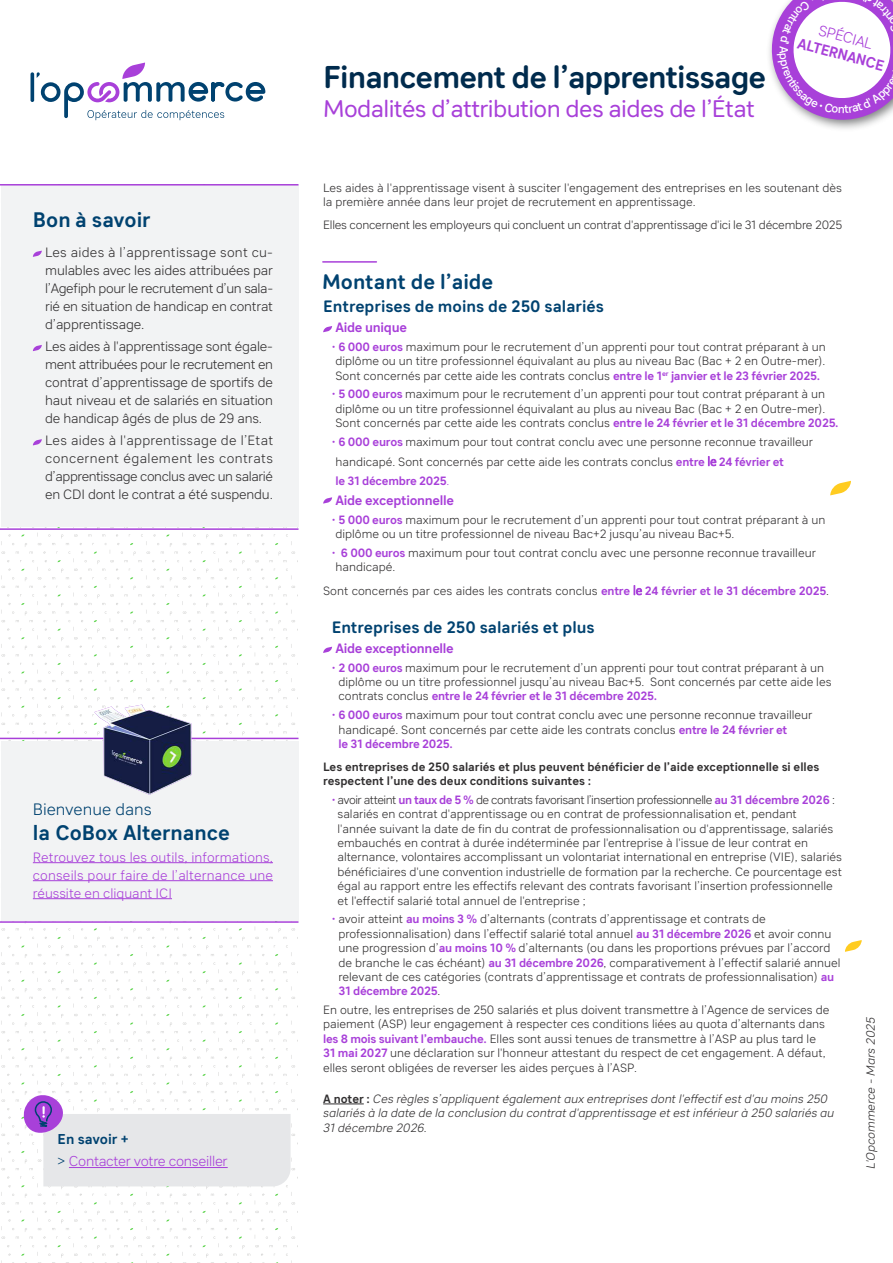
<style>
.page{position:relative;width:893px;height:1263px;background:#fff}
.page>*{position:absolute;margin:0;border:0;box-sizing:border-box;transform-origin:0 0}
.t1{font:700 31.5px "Sebino Soft";letter-spacing:-.03em;color:#002b4d}
.t2{font:24px "Sebino Soft";letter-spacing:-.025em;color:#a840d9}
.t3{font:700 21px "Sebino";color:#004270}
.t4{font:700 21px "Sebino Soft";color:#004270}
.t5{font:700 16.5px "Sebino Soft";color:#004270}
.t6{font:300 16.5px "Sebino";color:#004270}
.t7{font:700 15px "Sebino";color:#a840d9}
.t8{font:300 15px "Sebino Soft";color:#a840d9}
.t9{font:300 14.25px/22.2px "Sebino";letter-spacing:-.02em;color:#a840d9}
.t10{font:300 13.5px/18px "Sebino";letter-spacing:-.01em;color:#312f30;text-align:justify}
.t11{font:300 13.5px/18px "Sebino";letter-spacing:.015em;color:#a840d9;text-align:justify}
.t12{font:700 13.5px "Sebino";letter-spacing:-.02em;color:#a840d9}
.t13{font:300 12px/14.4px "Sebino";color:#312f30}
.t14{font:italic 300 12px/14.4px "Sebino";color:#312f30}
.t15{font:700 12px/14.4px "Sebino";color:#312f30}
.t16{font:300 12px "Sebino";letter-spacing:-.02em;color:#312f30}
.t17{font:italic 300 12px "Sebino Soft";color:#312f30}
.s1{font-weight:700;color:#004270}
.s2{color:#004270}
.s3{color:#a840d9}
.s4{font-weight:700;color:#a840d9}
.s5{font-family:"Calibri";font-size:13.5px;color:#a840d9}
.s6{font-weight:700;font-style:normal}
</style>
<div class="page">
<svg style="left:830px;top:481px;width:21px;height:14px"></svg>
<svg style="left:845px;top:940px;width:17px;height:12px"></svg>
<svg style="left:31px;top:63px;width:234px;height:57px"></svg>
<hr style="left:323px;top:261px;width:53px;height:2px;background:#a840d9">
<hr style="left:323px;top:1103px;width:41px;height:1px;background:#312f30">
<svg style="left:323px;top:326px;width:9px;height:6px"></svg>
<svg style="left:323px;top:497px;width:9px;height:7px"></svg>
<svg style="left:323px;top:647px;width:9px;height:6px"></svg>
<div style="left:1px;top:186px;width:297px;height:341px;background:#f2f3f4"></div>
<hr style="left:0;top:184px;width:298px;height:2px;background:#a840d9">
<hr style="left:0;top:528px;width:298px;height:2px;background:#a840d9">
<hr style="left:0;top:921px;width:298px;height:2px;background:#a840d9">
<svg style="left:33px;top:251px;width:9px;height:6px"></svg>
<svg style="left:33px;top:345px;width:9px;height:6px"></svg>
<svg style="left:33px;top:439px;width:9px;height:6px"></svg>
<svg style="left:23px;top:1093px;width:268px;height:93px"></svg>
<div style="left:1px;top:741px;width:297px;height:179px;background:#f2f3f4"></div>
<hr style="left:0;top:738px;width:298px;height:1px;background:#a840d9">
<hr style="left:33px;top:862px;width:240px;height:1px;background:#a840d9">
<hr style="left:33px;top:880px;width:240px;height:1px;background:#a840d9">
<hr style="left:33px;top:898px;width:139px;height:1px;background:#a840d9">
<img style="left:94px;top:705px;width:97px;height:90px">
<svg style="left:769px;top:0;width:124px;height:129px"></svg>
<h3 class="t3" style="left:33px;top:209px;width:119px">Bon à savoir</h3>
<p class="t10" style="left:45px;top:243px;width:229px">Les aides à l’apprentissage sont cu&shy;mulables avec les aides attribuées par l’Agefiph pour le recrutement d’un sala&shy;rié en situation de handicap en contrat d’apprentissage.</p>
<p class="t10" style="left:45px;top:338px;width:229px">Les aides à l'apprentissage sont égale&shy;ment attribuées pour le recrutement en contrat d’apprentissage de sportifs de haut niveau et de salariés en situation de handicap âgés de plus de 29 ans.</p>
<p class="t10" style="left:45px;top:432px;width:229px">Les aides à l'apprentissage de l’Etat concernent également les contrats d’apprentissage conclus avec un salarié en CDI dont le contrat a été suspendu.</p>
<h3 class="t6" style="left:33px;top:800px;width:120px">Bienvenue dans</h3>
<h3 class="t3" style="left:33px;top:821px;width:199px">la CoBox Alternance</h3>
<p class="t11" style="left:33px;top:848px;width:242px">Retrouvez tous les outils, informations, conseils pour faire de l’alternance une réussite en cliquant ICI</p>
<p class="t9" style="left:58px;top:1128px;width:172px"><span class="s1">En savoir +<br></span><span class="s2">&gt;</span> Contacter votre conseiller</p>
<h1 class="t1" style="left:323px;top:60px;width:444px">Financement de l’apprentissage</h1>
<h2 class="t2" style="left:323px;top:95px;width:433px">Modalités d’attribution des aides de l’État</h2>
<p class="t8" style="left:821px;top:22px;width:57px;rotate:15deg">SPÉCIAL</p>
<p class="t7" style="left:800px;top:35px;width:90px;rotate:15deg">ALTERNANCE</p>
<p class="t13" style="left:323px;top:181px;width:520px">Les aides à l'apprentissage visent à susciter l'engagement des entreprises en les soutenant dès la première année dans leur projet de recrutement en apprentissage.</p>
<p class="t16" style="left:323px;top:219px;width:521px">Elles concernent les employeurs qui concluent un contrat d'apprentissage d'ici le 31 décembre 2025</p>
<h3 class="t4" style="left:322px;top:270px;width:173px">Montant de l’aide</h3>
<h3 class="t5" style="left:323px;top:297px;width:282px">Entreprises de moins de 250 salariés</h3>
<p class="t12" style="left:335px;top:320px;width:73px">Aide unique</p>
<p class="t13" style="left:332px;top:340px;width:496px;text-align:center"><span class="s3">•</span> <span class="s4">6 000 euros</span> maximum pour le recrutement d’un apprenti pour tout contrat préparant à un diplôme ou un titre professionnel équivalant au plus au niveau Bac (Bac + 2 en Outre-mer).<br>Sont concernés par cette aide les contrats conclus <span class="s4">entre le 1</span><sup>er</sup> <span class="s4">janvier et le 23 février 2025.</span></p>
<p class="t13" style="left:335px;top:387px;width:505px;text-indent:-4px"><span class="s3">•</span> <span class="s4">5 000 euros</span> maximum pour le recrutement d’un apprenti pour tout contrat préparant à un diplôme ou un titre professionnel équivalant au plus au niveau Bac (Bac + 2 en Outre-mer).<br>Sont concernés par cette aide les contrats conclus <span class="s4">entre le 24 février et le 31 décembre 2025.</span></p>
<p class="t13" style="left:335px;top:432px;width:479px;line-height:19.5px;text-indent:-4px"><span class="s3">•</span> <span class="s4">6 000 euros</span> maximum pour tout contrat conclu avec une personne reconnue travailleur handicapé. Sont concernés par cette aide les contrats conclus <span class="s4">entre</span> <span class="s5">le</span> <span class="s4">24 février et<br>le 31 décembre 2025</span><span class="s3">.</span></p>
<p class="t12" style="left:335px;top:493px;width:120px">Aide exceptionnelle</p>
<p class="t13" style="left:335px;top:512px;width:492px;text-indent:-4px"><span class="s3">•</span> <span class="s4">5 000 euros</span> maximum pour le recrutement d’un apprenti pour tout contrat préparant à un diplôme ou un titre professionnel de niveau Bac+2 jusqu’au niveau Bac+5.</p>
<p class="t13" style="left:335px;top:545px;width:482px;text-indent:-4px"><span class="s3">•</span> <span class="s4">6 000 euros</span> maximum pour tout contrat conclu avec une personne reconnue travailleur handicapé.</p>
<p class="t13" style="left:323px;top:584px;width:507px">Sont concernés par ces aides les contrats conclus <span class="s4">entre</span> <span class="s5">le</span> <span class="s4">24 février et le 31 décembre 2025</span>.</p>
<h3 class="t5" style="left:332px;top:618px;width:265px">Entreprises de 250 salariés et plus</h3>
<p class="t12" style="left:335px;top:641px;width:120px">Aide exceptionnelle</p>
<p class="t13" style="left:338px;top:660px;width:495px;text-indent:-7px"><span class="s3">•</span> <span class="s4">2 000 euros</span> maximum pour le recrutement d’un apprenti pour tout contrat préparant à un diplôme ou un titre professionnel jusqu’au niveau Bac+5. Sont concernés par cette aide les contrats conclus <span class="s4">entre le 24 février et le 31 décembre 2025.</span></p>
<p class="t13" style="left:338px;top:708px;width:475px;text-indent:-7px"><span class="s3">•</span> <span class="s4">6 000 euros</span> maximum pour tout contrat conclu avec une personne reconnue travailleur handicapé. Sont concernés par cette aide les contrats conclus <span class="s4">entre le 24 février et<br>le 31 décembre 2025.</span></p>
<p class="t15" style="left:323px;top:760px;width:498px">Les entreprises de 250 salariés et plus peuvent bénéficier de l’aide exceptionnelle si elles respectent l’une des deux conditions suivantes :</p>
<p class="t13" style="left:337px;top:793px;width:506px;text-indent:-6px"><span class="s3">•</span> avoir atteint <span class="s4">un taux de 5 %</span> de contrats favorisant l’insertion professionnelle <span class="s4">au 31 décembre 2026</span> : salariés en contrat d'apprentissage ou en contrat de professionnalisation et, pendant<br>l'année suivant la date de fin du contrat de professionnalisation ou d'apprentissage, salariés embauchés en contrat à durée indéterminée par l'entreprise à l'issue de leur contrat en alternance, volontaires accomplissant un volontariat international en entreprise (VIE), salariés bénéficiaires d'une convention industrielle de formation par la recherche. Ce pourcentage est égal au rapport entre les effectifs relevant des contrats favorisant l’insertion professionnelle et l'effectif salarié total annuel de l'entreprise ;</p>
<p class="t13" style="left:338px;top:912px;width:504px;text-indent:-7px"><span class="s3">•</span> avoir atteint <span class="s4">au moins 3 %</span> d’alternants (contrats d’apprentissage et contrats de professionnalisation) dans l’effectif salarié total annuel <span class="s4">au 31 décembre 2026</span> et avoir connu une progression d’<span class="s4">au moins 10 %</span> d’alternants (ou dans les proportions prévues par l’accord de branche le cas échéant) <span class="s4">au 31 décembre 2026</span>, comparativement à l’effectif salarié annuel relevant de ces catégories (contrats d’apprentissage et contrats de professionnalisation) <span class="s4">au 31 décembre 2025</span>.</p>
<p class="t13" style="left:323px;top:1003px;width:508px">En outre, les entreprises de 250 salariés et plus doivent transmettre à l’Agence de services de paiement (ASP) leur engagement à respecter ces conditions liées au quota d’alternants dans <span class="s4">les 8 mois suivant l’embauche.</span> Elles sont aussi tenues de transmettre à l’ASP au plus tard le <span class="s4">31 mai 2027</span> une déclaration sur l'honneur attestant du respect de cet engagement. A défaut, elles seront obligées de reverser les aides perçues à l’ASP.</p>
<p class="t14" style="left:323px;top:1092px;width:512px"><span class="s6">A noter :</span> Ces règles s’appliquent également aux entreprises dont l'effectif est d'au moins 250 salariés à la date de la conclusion du contrat d'apprentissage et est inférieur à 250 salariés au<br>31 décembre 2026.</p>
<p class="t17" style="left:864px;top:1169px;width:154px;rotate:-90deg">L'Opcommerce - Mars 2025</p>
</div>
